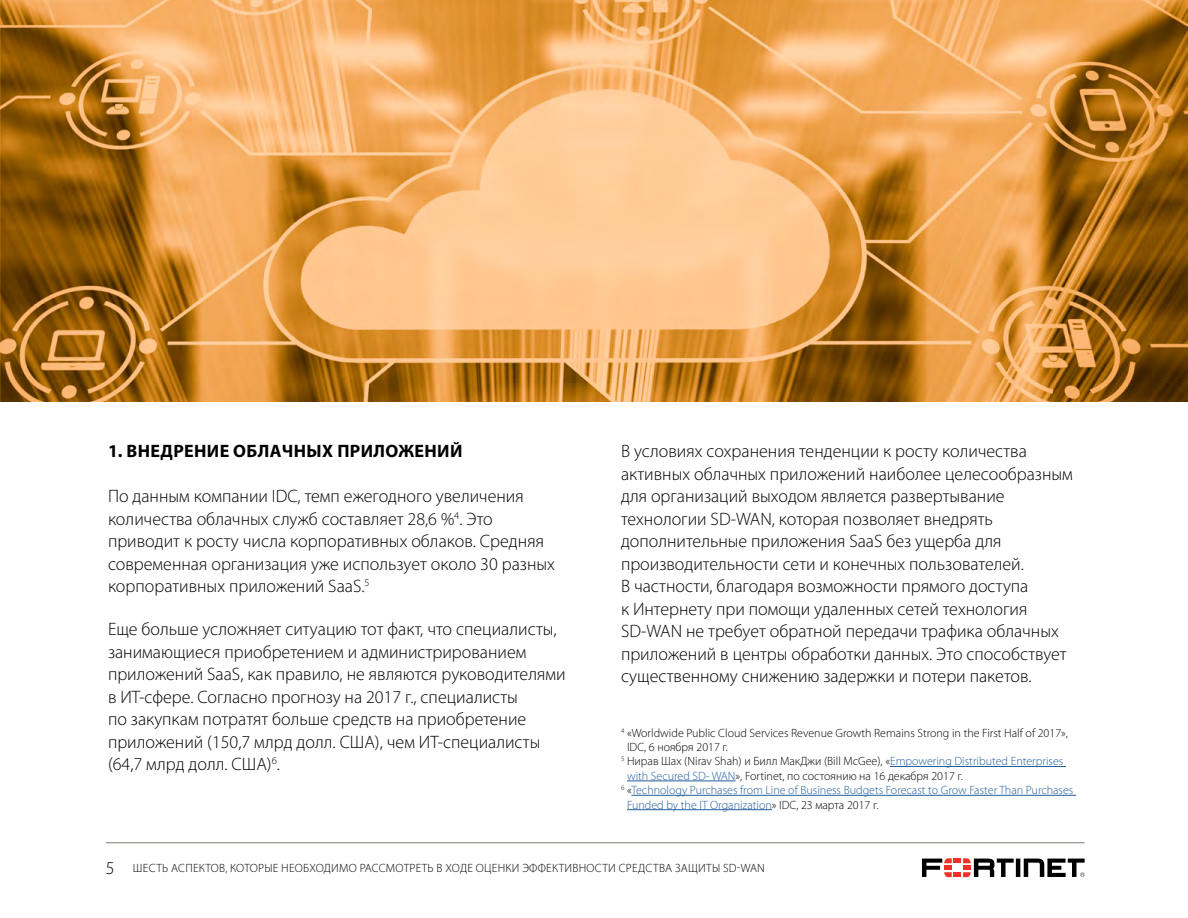
<style>
.page{position:relative;width:1188px;height:918px;background:#fff}
.page>*{position:absolute;margin:0;border:0;box-sizing:border-box;transform-origin:0 0}
.t1{font:300 18px/22.5px "Myriad Pro";color:#000}
.t2{font:700 18px "Myriad Pro";letter-spacing:.02em;color:#000}
.t3{font:300 12px "Myriad Pro";color:#000}
.t4{font:300 12px "Myriad Pro";color:#215e9e}
.t5{font:300 12px "Myriad Pro";letter-spacing:.02em;color:#000}
.s1{color:#215e9e}
.s2{color:#000}
.s3{font-size:18px}
</style>
<div class="page">
<hr style="left:890px;top:766px;width:176px;height:1px;background:#215e9e">
<hr style="left:627px;top:781px;width:109px;height:1px;background:#215e9e">
<hr style="left:631px;top:795px;width:445px;height:1px;background:#215e9e">
<hr style="left:627px;top:809px;width:145px;height:1px;background:#215e9e">
<img style="left:0;top:0;width:1188px;height:402px">
<svg style="left:922px;top:858px;width:163px;height:19px"></svg>
<hr style="left:106px;top:842px;width:979px;height:1px;background:#7c7e74">
<p class="t2" style="left:108px;top:440px;width:356px">1. ВНЕДРЕНИЕ ОБЛАЧНЫХ ПРИЛОЖЕНИЙ</p>
<p class="t1" style="left:108px;top:485px;width:448px">По данным компании IDC, темп ежегодного увеличения количества облачных служб составляет 28,6 %<sup>4</sup>. Это приводит к росту числа корпоративных облаков. Средняя современная организация уже использует около 30 разных корпоративных приложений SaaS.<sup>5</sup></p>
<p class="t1" style="left:108px;top:618px;width:459px">Еще больше усложняет ситуацию тот факт, что специалисты, занимающиеся приобретением и администрированием приложений SaaS, как правило, не являются руководителями в ИТ-сфере. Согласно прогнозу на 2017 г., специалисты<br>по закупкам потратят больше средств на приобретение приложений (150,7 млрд долл. США), чем ИТ-специалисты (64,7 млрд долл. США)<sup>6</sup>.</p>
<p class="t1" style="left:621px;top:440px;width:453px">В условиях сохранения тенденции к росту количества активных облачных приложений наиболее целесообразным для организаций выходом является развертывание технологии SD-WAN, которая позволяет внедрять дополнительные приложения SaaS без ущерба для производительности сети и конечных пользователей.<br>В частности, благодаря возможности прямого доступа<br>к Интернету при помощи удаленных сетей технология SD-WAN не требует обратной передачи трафика облачных приложений в центры обработки данных. Это способствует существенному снижению задержки и потери пакетов.</p>
<p class="t3" style="left:621px;top:725px;width:449px"><sup>4</sup> «Worldwide Public Cloud Services Revenue Growth Remains Strong in the First Half of 2017»,</p>
<p class="t3" style="left:627px;top:740px;width:103px">IDC, 6 ноября 2017 г.</p>
<p class="t3" style="left:621px;top:754px;width:444px"><sup>5</sup> Нирав Шах (Nirav Shah) и Билл МакДжи (Bill McGee), «<span class="s1">Empowering Distributed Enterprises</span></p>
<p class="t3" style="left:627px;top:768px;width:338px"><span class="s1">with Secured SD- WAN</span>», Fortinet, по состоянию на 16 декабря 2017 г.</p>
<p class="t4" style="left:621px;top:783px;width:454px"><sup>6</sup> <span class="s2">«</span>Technology Purchases from Line of Business Budgets Forecast to Grow Faster Than Purchases</p>
<p class="t4" style="left:627px;top:797px;width:253px">Funded by the IT Organization<span class="s2">» IDC, 23 марта 2017 г.</span></p>
<p class="t5" style="left:106px;top:860px;width:661px"><span class="s3">5</span> ШЕСТЬ АСПЕКТОВ, КОТОРЫЕ НЕОБХОДИМО РАССМОТРЕТЬ В ХОДЕ ОЦЕНКИ ЭФФЕКТИВНОСТИ СРЕДСТВА ЗАЩИТЫ SD-WAN</p>
</div>
